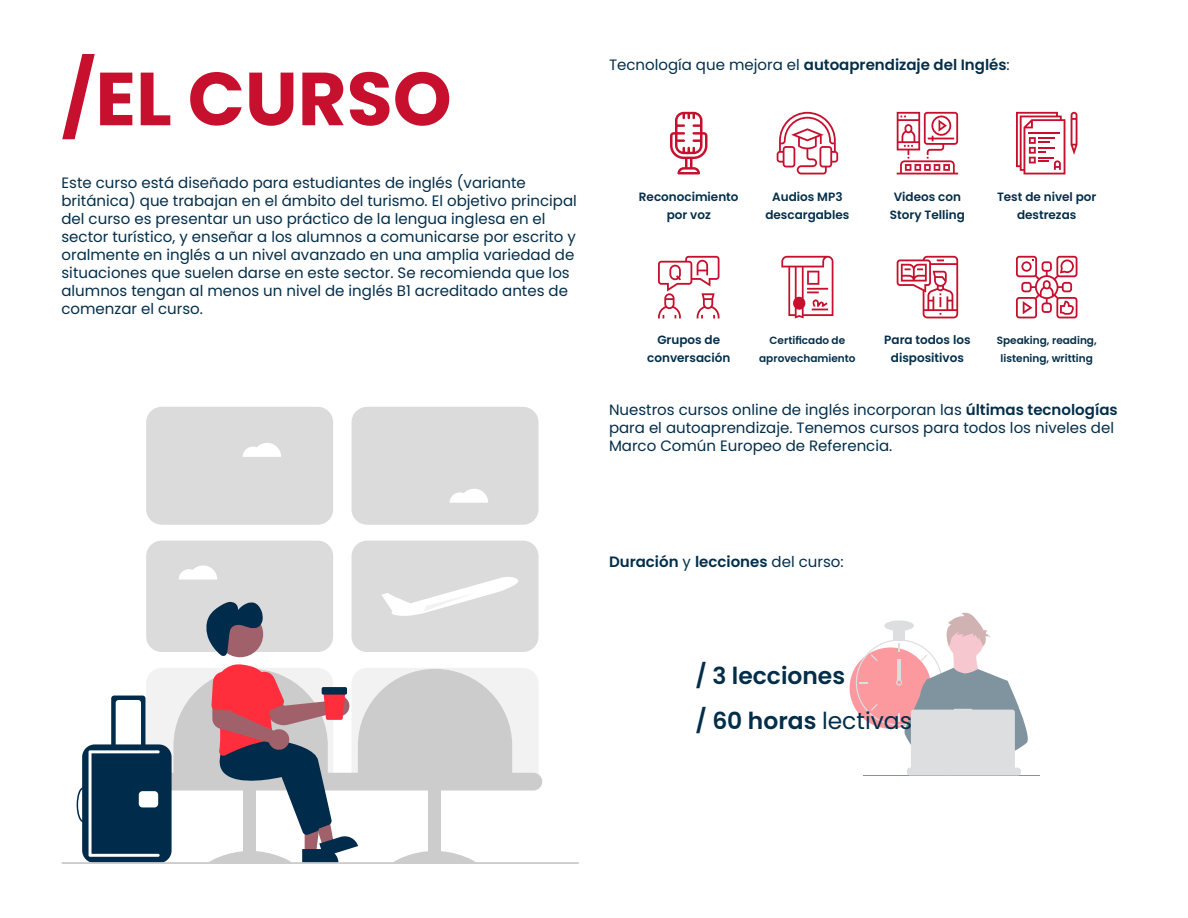
<style>
.page{position:relative;width:1188px;height:918px;background:#fff}
.page>*{position:absolute;margin:0;border:0;box-sizing:border-box;transform-origin:0 0}
.t1{font:700 75px "Poppins";color:#c70f2e}
.t2{font:600 23.4px "Poppins";color:#032e4a}
.t3{font:15px/18px "Poppins";color:#032e4a}
.t4{font:600 15px "Poppins";color:#032e4a}
.t5{font:600 12px/18px "Poppins";color:#032e4a;text-align:center}
.t6{font:600 10.5px/18px "Poppins";color:#032e4a;text-align:center}
.s1{font-weight:400}
.s2{font-weight:600}
</style>
<div class="page">
<hr style="left:863px;top:775px;width:177px;height:1px;background:#002b4a">
<div style="left:850px;top:647px;width:81px;height:82px;background:#fb999f;border-radius:50%"></div>
<svg style="left:856px;top:612px;width:175px;height:164px"></svg>
<svg style="left:777px;top:112px;width:61px;height:62px"></svg>
<svg style="left:1071px;top:112px;width:6px;height:43px"></svg>
<svg style="left:1016px;top:112px;width:49px;height:62px"></svg>
<svg style="left:658px;top:256px;width:62px;height:62px"></svg>
<svg style="left:781px;top:256px;width:52px;height:62px"></svg>
<svg style="left:897px;top:256px;width:61px;height:62px"></svg>
<svg style="left:897px;top:112px;width:61px;height:62px"></svg>
<svg style="left:670px;top:112px;width:38px;height:62px"></svg>
<svg style="left:1016px;top:256px;width:61px;height:62px"></svg>
<div style="left:146px;top:541px;width:187px;height:111px;background:#dbdbdb;border-radius:15px"></div>
<div style="left:352px;top:541px;width:187px;height:111px;background:#dbdbdb;border-radius:15px"></div>
<div style="left:352px;top:407px;width:187px;height:118px;background:#dbdbdb;border-radius:15px"></div>
<div style="left:146px;top:407px;width:187px;height:118px;background:#dbdbdb;border-radius:15px"></div>
<svg style="left:206px;top:602px;width:57px;height:54px;background:#565a6d"></svg>
<svg style="left:77px;top:664px;width:462px;height:198px"></svg>
<svg style="left:382px;top:577px;width:136px;height:39px"></svg>
<hr style="left:61px;top:862px;width:518px;height:2px;background:#ccc">
<svg style="left:450px;top:489px;width:38px;height:14px"></svg>
<svg style="left:243px;top:443px;width:38px;height:14px"></svg>
<svg style="left:179px;top:565px;width:38px;height:14px"></svg>
<p class="t1" style="left:62px;top:55px;width:392px">/EL CURSO</p>
<p class="t3" style="left:62px;top:174px;width:517px">Este curso está diseñado para estudiantes de inglés (variante británica) que trabajan en el ámbito del turismo. El objetivo principal del curso es presentar un uso práctico de la lengua inglesa en el sector turístico, y enseñar a los alumnos a comunicarse por escrito y oralmente en inglés a un nivel avanzado en una amplia variedad de situaciones que suelen darse en este sector. Se recomienda que los alumnos tengan al menos un nivel de inglés B1 acreditado antes de comenzar el curso.</p>
<p class="t4" style="left:609px;top:56px;width:402px"><span class="s1">Tecnología que mejora el</span> autoaprendizaje del Inglés<span class="s1">:</span></p>
<p class="t5" style="left:639px;top:187px;width:101px">Reconocimiento por voz</p>
<p class="t5" style="left:772px;top:187px;width:72px">Audios MP3</p>
<p class="t5" style="left:765px;top:205px;width:85px">descargables</p>
<p class="t5" style="left:890px;top:187px;width:76px">Videos con<br>Story Telling</p>
<p class="t5" style="left:997px;top:187px;width:101px">Test de nivel por destrezas</p>
<p class="t5" style="left:647px;top:331px;width:85px">Grupos de conversación</p>
<p class="t6" style="left:759px;top:331px;width:98px">Certificado de aprovechamiento</p>
<p class="t5" style="left:884px;top:331px;width:88px">Para todos los dispositivos</p>
<p class="t6" style="left:997px;top:331px;width:101px">Speaking, reading, listening, writting</p>
<p class="t3" style="left:609px;top:400px;width:510px">Nuestros cursos online de inglés incorporan las <span class="s2">últimas tecnologías </span>para el autoaprendizaje. Tenemos cursos para todos los niveles del<br>Marco Común Europeo de Referencia.</p>
<p class="t4" style="left:609px;top:553px;width:236px">Duración <span class="s1">y</span> lecciones <span class="s1">del curso:</span></p>
<p class="t2" style="left:695px;top:662px;width:151px">/ 3 lecciones</p>
<p class="t2" style="left:695px;top:707px;width:218px">/ 60 horas <span class="s1">lectivas</span></p>
</div>
